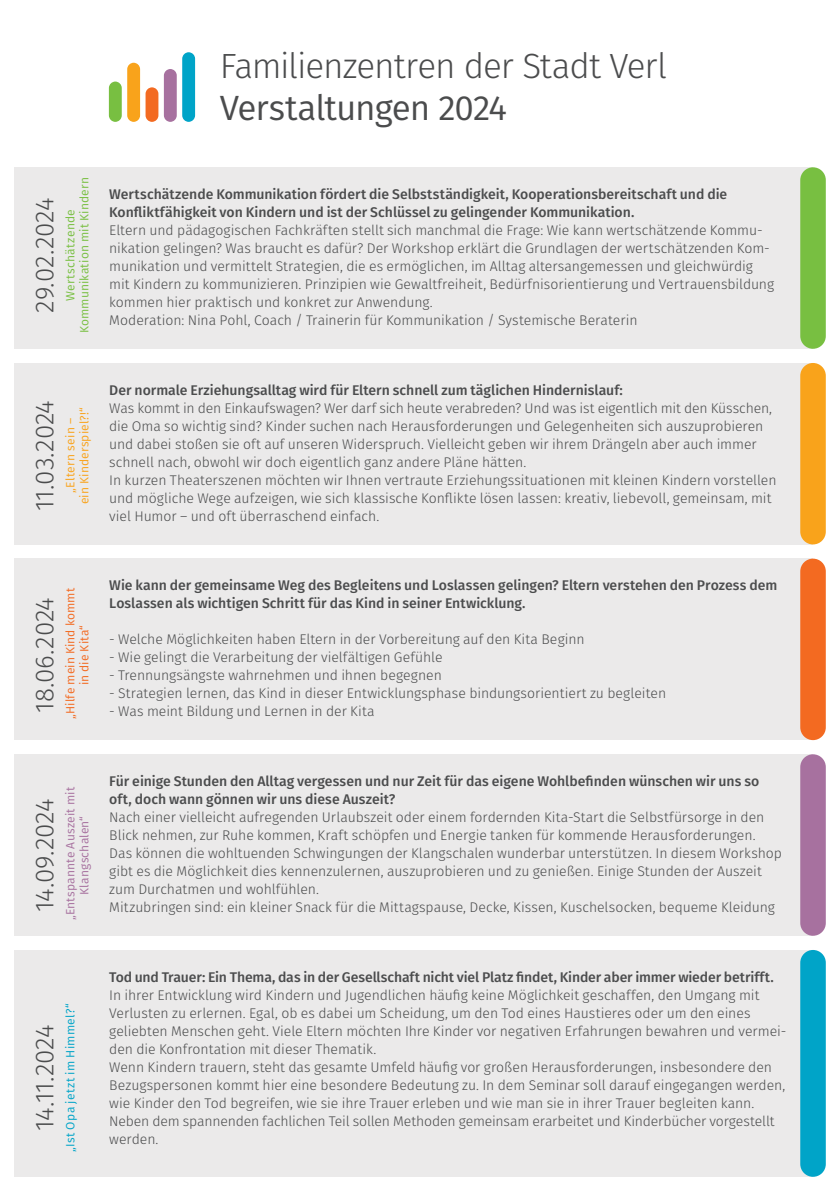
<style>
.page{position:relative;width:840px;height:1191px;background:#fff}
.page>*{position:absolute;margin:0;border:0;box-sizing:border-box;transform-origin:0 0}
.t1{font:300 35px "Fira Sans";letter-spacing:-.035em;color:#4b4c4d}
.t2{font:35px "Fira Sans";letter-spacing:-.03em;color:#4b4c4d}
.t3{font:300 26px "Fira Sans";letter-spacing:-.01em;color:#4b4c4d}
.t4{font:300 14px/18px "Fira Sans";letter-spacing:-.005em;color:#4b4c4d}
.t5{font:500 14px/18px "Fira Sans";color:#4b4c4d}
.t6{font:12px/14px "Fira Sans";letter-spacing:.02em;color:#78bf41;text-align:center}
.t7{font:12px/14px "Fira Sans";letter-spacing:.015em;color:#a7719f;text-align:center}
.t8{font:12px/14px "Fira Sans";letter-spacing:.01em;color:#f36a21;text-align:center}
.t9{font:12px/14px "Fira Sans";letter-spacing:.015em;color:#f9a31b;text-align:center}
.t10{font:12px "Fira Sans";letter-spacing:.025em;color:#00a4c8}
</style>
<div class="page">
<div style="left:14px;top:167px;width:798px;height:182px;background:#ebeaea"></div>
<div style="left:14px;top:363px;width:798px;height:181px;background:#ebeaea"></div>
<div style="left:14px;top:754px;width:798px;height:181px;background:#ebeaea"></div>
<div style="left:14px;top:558px;width:798px;height:182px;background:#ebeaea"></div>
<div style="left:14px;top:950px;width:798px;height:226px;background:#ebeaea"></div>
<div style="left:799px;top:167px;width:26px;height:182px;background:#78bf41;border-radius:13px"></div>
<div style="left:799px;top:363px;width:26px;height:181px;background:#f9a31b;border-radius:13px"></div>
<div style="left:799px;top:754px;width:26px;height:181px;background:#a7719f;border-radius:13px"></div>
<div style="left:799px;top:558px;width:26px;height:182px;background:#f36a21;border-radius:13px"></div>
<div style="left:799px;top:950px;width:26px;height:226px;background:#00a4c8;border-radius:13px"></div>
<div style="left:107px;top:80px;width:16px;height:44px;background:#78bf41;border-radius:8px"></div>
<div style="left:105px;top:78px;width:20px;height:47px;border:4px solid #fff;border-radius:8px"></div>
<div style="left:125px;top:61px;width:17px;height:63px;background:#f9a31b;border-radius:8px"></div>
<div style="left:123px;top:59px;width:21px;height:66px;border:4px solid #fff;border-radius:8px"></div>
<div style="left:162px;top:67px;width:16px;height:57px;background:#a7719f;border-radius:8px"></div>
<div style="left:160px;top:65px;width:20px;height:60px;border:4px solid #fff;border-radius:8px"></div>
<div style="left:144px;top:86px;width:16px;height:38px;background:#f36a21;border-radius:8px"></div>
<div style="left:142px;top:84px;width:20px;height:41px;border:4px solid #fff;border-radius:8px"></div>
<div style="left:180px;top:50px;width:17px;height:74px;background:#00a4c8;border-radius:8px"></div>
<div style="left:178px;top:49px;width:20px;height:76px;border:4px solid #fff;border-radius:8px"></div>
<h2 class="t3" style="left:26px;top:312px;width:116px;rotate:-90deg">29.02.2024</h2>
<p class="t6" style="left:63px;top:333px;width:157px;rotate:-90deg">Wertschätzende<br>Kommunikation mit Kindern</p>
<h1 class="t1" style="left:220px;top:41px;width:448px">Familienzentren der Stadt Verl</h1>
<h1 class="t2" style="left:220px;top:82px;width:288px">Verstaltungen 2024</h1>
<p class="t5" style="left:109px;top:184px;width:619px">Wertschätzende Kommunikation fördert die Selbstständigkeit, Kooperationsbereitschaft und die<br>Konfliktfähigkeit von Kindern und ist der Schlüssel zu gelingender Kommunikation.</p>
<p class="t4" style="left:109px;top:221px;width:666px">Eltern und pädagogischen Fachkräften stellt sich manchmal die Frage: Wie kann wertschätzende Kommu&shy;nikation gelingen? Was braucht es dafür? Der Workshop erklärt die Grundlagen der wertschätzenden Kom&shy;munikation und vermittelt Strategien, die es ermöglichen, im Alltag altersangemessen und gleichwürdig mit Kindern zu kommunizieren. Prinzipien wie Gewaltfreiheit, Bedürfnisorientierung und Vertrauensbildung kommen hier praktisch und konkret zur Anwendung.<br>Moderation: Nina Pohl, Coach / Trainerin für Kommunikation / Systemische Beraterin</p>
<h2 class="t3" style="left:26px;top:511px;width:112px;rotate:-90deg">11.03.2024</h2>
<p class="t9" style="left:63px;top:504px;width:99px;rotate:-90deg">„Eltern sein –<br>ein Kinderspiel?!“</p>
<p class="t5" style="left:109px;top:380px;width:515px">Der normale Erziehungsalltag wird für Eltern schnell zum täglichen Hindernislauf:</p>
<p class="t4" style="left:109px;top:398px;width:668px">Was kommt in den Einkaufswagen? Wer darf sich heute verabreden? Und was ist eigentlich mit den Küsschen, die Oma so wichtig sind? Kinder suchen nach Herausforderungen und Gelegenheiten sich auszuprobieren und dabei stoßen sie oft auf unseren Widerspruch. Vielleicht geben wir ihrem Drängeln aber auch immer schnell nach, obwohl wir doch eigentlich ganz andere Pläne hätten.<br>In kurzen Theaterszenen möchten wir Ihnen vertraute Erziehungssituationen mit kleinen Kindern vorstellen und mögliche Wege aufzeigen, wie sich klassische Konflikte lösen lassen: kreativ, liebevoll, gemeinsam, mit viel Humor – und oft überraschend einfach.</p>
<h2 class="t3" style="left:26px;top:713px;width:117px;rotate:-90deg">18.06.2024</h2>
<p class="t8" style="left:63px;top:719px;width:132px;rotate:-90deg">„Hilfe mein Kind kommt in die Kita“</p>
<p class="t5" style="left:109px;top:575px;width:669px">Wie kann der gemeinsame Weg des Begleitens und Loslassen gelingen? Eltern verstehen den Prozess dem<br>Loslassen als wichtigen Schritt für das Kind in seiner Entwicklung.</p>
<p class="t4" style="left:109px;top:630px;width:476px">- Welche Möglichkeiten haben Eltern in der Vorbereitung auf den Kita Beginn</p>
<p class="t4" style="left:109px;top:648px;width:334px">- Wie gelingt die Verarbeitung der vielfältigen Gefühle</p>
<p class="t4" style="left:109px;top:666px;width:334px">- Trennungsängste wahrnehmen und ihnen begegnen</p>
<p class="t4" style="left:109px;top:684px;width:558px">- Strategien lernen, das Kind in dieser Entwicklungsphase bindungsorientiert zu begleiten</p>
<p class="t4" style="left:109px;top:702px;width:267px">- Was meint Bildung und Lernen in der Kita</p>
<h2 class="t3" style="left:26px;top:912px;width:115px;rotate:-90deg">14.09.2024</h2>
<p class="t7" style="left:63px;top:920px;width:135px;rotate:-90deg">„Entspannte Auszeit mit<br>Klangschalen“</p>
<p class="t5" style="left:109px;top:771px;width:651px">Für einige Stunden den Alltag vergessen und nur Zeit für das eigene Wohlbefinden wünschen wir uns so oft, doch wann gönnen wir uns diese Auszeit?</p>
<p class="t4" style="left:109px;top:808px;width:674px">Nach einer vielleicht aufregenden Urlaubszeit oder einem fordernden Kita-Start die Selbstfürsorge in den Blick nehmen, zur Ruhe kommen, Kraft schöpfen und Energie tanken für kommende Herausforderungen.<br>Das können die wohltuenden Schwingungen der Klangschalen wunderbar unterstützen. In diesem Workshop gibt es die Möglichkeit dies kennenzulernen, auszuprobieren und zu genießen. Einige Stunden der Auszeit zum Durchatmen und wohlfühlen.<br>Mitzubringen sind: ein kleiner Snack für die Mittagspause, Decke, Kissen, Kuschelsocken, bequeme Kleidung</p>
<h2 class="t3" style="left:26px;top:1130px;width:108px;rotate:-90deg">14.11.2024</h2>
<p class="t10" style="left:61px;top:1152px;width:150px;rotate:-90deg">„Ist Opa jetzt im Himmel?“</p>
<p class="t5" style="left:109px;top:967px;width:665px">Tod und Trauer: Ein Thema, das in der Gesellschaft nicht viel Platz findet, Kinder aber immer wieder betrifft.</p>
<p class="t4" style="left:109px;top:985px;width:678px">In ihrer Entwicklung wird Kindern und Jugendlichen häufig keine Möglichkeit geschaffen, den Umgang mit Verlusten zu erlernen. Egal, ob es dabei um Scheidung, um den Tod eines Haustieres oder um den eines geliebten Menschen geht. Viele Eltern möchten Ihre Kinder vor negativen Erfahrungen bewahren und vermei&shy;den die Konfrontation mit dieser Thematik.<br>Wenn Kindern trauern, steht das gesamte Umfeld häufig vor großen Herausforderungen, insbesondere den Bezugspersonen kommt hier eine besondere Bedeutung zu. In dem Seminar soll darauf eingegangen werden, wie Kinder den Tod begreifen, wie sie ihre Trauer erleben und wie man sie in ihrer Trauer begleiten kann.<br>Neben dem spannenden fachlichen Teil sollen Methoden gemeinsam erarbeitet und Kinderbücher vorgestellt werden.</p>
</div>
